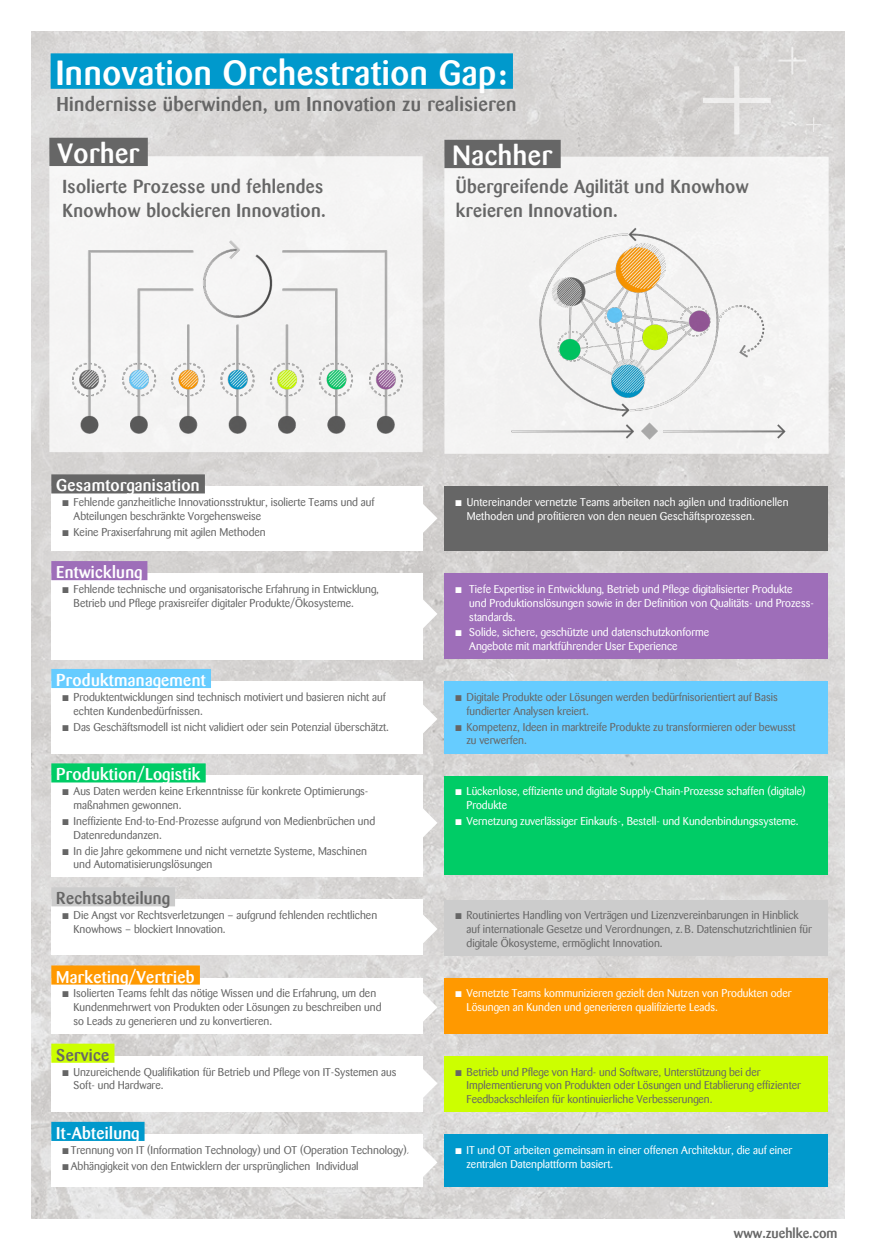
<style>
.page{position:relative;width:875px;height:1250px;background:#fff}
.page>*{position:absolute;margin:0;border:0;box-sizing:border-box;transform-origin:0 0}
.t1{font:500 34.75px "AA Zuehlke";letter-spacing:.02em;color:#fff}
.t2{font:500 27.81px "AA Zuehlke";letter-spacing:.02em;color:#fff}
.t3{font:500 19.88px "AA Zuehlke";letter-spacing:.02em;color:#666}
.t4{font:500 18.75px/23.8px "AA Zuehlke";letter-spacing:.02em;color:#666}
.t5{font:500 16.94px "AA Zuehlke";letter-spacing:.02em;color:#fff}
.t6{font:500 16.94px "AA Zuehlke";letter-spacing:.02em;color:#666}
.t7{font:500 13.88px "AA Zuehlke";color:#666}
.t8{font:11.25px/13.8px "AA Zuehlke";color:#666}
.t9{font:11.25px/13.8px "AA Zuehlke";color:#fff}
</style>
<div class="page">
<img style="left:31px;top:31px;width:813px;height:1188px">
<div style="left:444px;top:157px;width:385px;height:297px;background:#f4f3f3"></div>
<div style="left:49px;top:156px;width:374px;height:296px;background:#f5f4f4"></div>
<div style="left:51px;top:53px;width:462px;height:36px;background:#09c"></div>
<div style="left:49px;top:138px;width:99px;height:28px;background:#666"></div>
<div style="left:444px;top:140px;width:117px;height:28px;background:#666"></div>
<svg style="left:703px;top:66px;width:68px;height:68px;background:#d9d8d7"></svg>
<svg style="left:778px;top:47px;width:28px;height:28px"></svg>
<svg style="left:806px;top:117px;width:15px;height:15px"></svg>
<img style="left:503px;top:221px;width:290px;height:224px">
<img style="left:70px;top:225px;width:346px;height:218px">
<svg style="left:423px;top:499px;width:14px;height:38px"></svg>
<div style="left:444px;top:573px;width:384px;height:86px;background:#9e6eb9"></div>
<div style="left:51px;top:573px;width:372px;height:87px;background:#fff"></div>
<svg style="left:423px;top:595px;width:14px;height:38px"></svg>
<div style="left:51px;top:561px;width:96px;height:19px;background:#9e6eb9"></div>
<div style="left:444px;top:681px;width:384px;height:72px;background:#6cf"></div>
<div style="left:51px;top:681px;width:372px;height:72px;background:#fff"></div>
<svg style="left:423px;top:700px;width:14px;height:38px"></svg>
<div style="left:51px;top:669px;width:160px;height:19px;background:#6cf"></div>
<div style="left:444px;top:776px;width:384px;height:98px;background:#0c6"></div>
<div style="left:51px;top:776px;width:372px;height:101px;background:#fff"></div>
<svg style="left:423px;top:804px;width:14px;height:38px"></svg>
<div style="left:51px;top:763px;width:155px;height:20px;background:#0c6"></div>
<div style="left:444px;top:900px;width:384px;height:55px;background:#ccc"></div>
<div style="left:51px;top:900px;width:372px;height:55px;background:#fff"></div>
<svg style="left:423px;top:910px;width:14px;height:38px"></svg>
<div style="left:51px;top:887px;width:124px;height:19px;background:#ccc"></div>
<div style="left:444px;top:978px;width:384px;height:55px;background:#f90"></div>
<div style="left:51px;top:978px;width:372px;height:56px;background:#fff"></div>
<svg style="left:423px;top:988px;width:14px;height:39px"></svg>
<div style="left:51px;top:965px;width:149px;height:20px;background:#f90"></div>
<div style="left:444px;top:1056px;width:384px;height:56px;background:#cf0"></div>
<div style="left:51px;top:1056px;width:372px;height:56px;background:#fff"></div>
<svg style="left:423px;top:1064px;width:14px;height:39px"></svg>
<div style="left:51px;top:1044px;width:63px;height:19px;background:#cf0"></div>
<div style="left:444px;top:1134px;width:384px;height:53px;background:#09c"></div>
<div style="left:51px;top:1134px;width:372px;height:53px;background:#fff"></div>
<svg style="left:423px;top:1143px;width:14px;height:39px"></svg>
<div style="left:51px;top:1122px;width:94px;height:19px;background:#09c"></div>
<div style="left:444px;top:487px;width:384px;height:64px;background:#666"></div>
<div style="left:51px;top:487px;width:372px;height:64px;background:#fff"></div>
<div style="left:51px;top:474px;width:154px;height:19px;background:#666"></div>
<h1 class="t1" style="left:56px;top:52px;width:453px">Innovation Orchestration Gap:</h1>
<h3 class="t3" style="left:56px;top:93px;width:461px">Hindernisse überwinden, um Innovation zu realisieren</h3>
<h2 class="t2" style="left:57px;top:137px;width:83px">Vorher</h2>
<h2 class="t2" style="left:453px;top:139px;width:101px">Nachher</h2>
<h3 class="t4" style="left:62px;top:175px;width:265px">Isolierte Prozesse und fehlendes<br>Knowhow blockieren Innovation.</h3>
<h3 class="t4" style="left:456px;top:175px;width:294px">Übergreifende Agilität und Knowhow kreieren Innovation.</h3>
<h3 class="t5" style="left:56px;top:476px;width:145px">Gesamtorganisation</h3>
<p class="t8" style="left:74px;top:496px;width:302px;text-indent:-13px">• Fehlende ganzheitliche Innovationsstruktur, isolierte Teams und auf<br>Abteilungen beschränkte Vorgehensweise</p>
<p class="t8" style="left:60px;top:525px;width:207px">• Keine Praxiserfahrung mit agilen Methoden</p>
<h3 class="t5" style="left:56px;top:562px;width:87px">Entwicklung</h3>
<p class="t8" style="left:74px;top:582px;width:307px;text-indent:-13px">• Fehlende technische und organisatorische Erfahrung in Entwicklung,<br>Betrieb und Pflege praxisreifer digitaler Produkte/Ökosysteme.</p>
<h3 class="t5" style="left:56px;top:670px;width:151px">Produktmanagement</h3>
<p class="t8" style="left:74px;top:690px;width:314px;text-indent:-13px">• Produktentwicklungen sind technisch motiviert und basieren nicht auf echten Kundenbedürfnissen.</p>
<p class="t8" style="left:60px;top:720px;width:330px">• Das Geschäftsmodell ist nicht validiert oder sein Potenzial überschätzt.</p>
<h3 class="t5" style="left:56px;top:765px;width:146px">Produktion/Logistik</h3>
<p class="t8" style="left:74px;top:785px;width:295px;text-indent:-13px">• Aus Daten werden keine Erkenntnisse für konkrete Optimierungs&shy;maßnahmen gewonnen.</p>
<p class="t8" style="left:74px;top:814px;width:303px;text-indent:-13px">• Ineffiziente End-to-End-Prozesse aufgrund von Medienbrüchen und<br>Datenredundanzen.</p>
<p class="t8" style="left:74px;top:844px;width:295px;text-indent:-13px">• In die Jahre gekommene und nicht vernetzte Systeme, Maschinen und Automatisierungslösungen</p>
<h3 class="t6" style="left:56px;top:888px;width:115px">Rechtsabteilung</h3>
<p class="t8" style="left:74px;top:909px;width:305px;text-indent:-13px">• Die Angst vor Rechtsverletzungen – aufgrund fehlenden rechtlichen<br>Knowhows – blockiert Innovation.</p>
<h3 class="t5" style="left:56px;top:967px;width:140px">Marketing/Vertrieb</h3>
<p class="t8" style="left:74px;top:987px;width:310px;text-indent:-13px">• Isolierten Teams fehlt das nötige Wissen und die Erfahrung, um den<br>Kundenmehrwert von Produkten oder Lösungen zu beschreiben und so Leads zu generieren und zu konvertieren.</p>
<h3 class="t6" style="left:56px;top:1045px;width:54px">Service</h3>
<p class="t8" style="left:74px;top:1065px;width:324px;text-indent:-13px">• Unzureichende Qualifikation für Betrieb und Pflege von IT-Systemen aus<br>Soft- und Hardware.</p>
<h3 class="t5" style="left:56px;top:1123px;width:85px">It-Abteilung</h3>
<p class="t8" style="left:60px;top:1143px;width:351px">•Trennung von IT (Information Technology) und OT (Operation Technology).</p>
<p class="t8" style="left:60px;top:1159px;width:300px">•Abhängigkeit von den Entwicklern der ursprünglichen Individual</p>
<p class="t9" style="left:467px;top:496px;width:323px;text-indent:-14px">• Untereinander vernetzte Teams arbeiten nach agilen und traditionellen<br>Methoden und profitieren von den neuen Geschäftsprozessen.</p>
<p class="t9" style="left:469px;top:582px;width:346px;text-indent:-16px">• Tiefe Expertise in Entwicklung, Betrieb und Pflege digitalisierter Produkte<br>und Produktionslösungen sowie in der Definition von Qualitäts- und Prozess&shy;standards.</p>
<p class="t9" style="left:469px;top:626px;width:241px;text-indent:-16px">• Solide, sichere, geschützte und datenschutzkonforme<br>Angebote mit marktführender User Experience</p>
<p class="t8" style="left:467px;top:690px;width:313px;text-indent:-13px">• Digitale Produkte oder Lösungen werden bedürfnisorientiert auf Basis fundierter Analysen kreiert.</p>
<p class="t8" style="left:467px;top:720px;width:331px;text-indent:-13px">• Kompetenz, Ideen in marktreife Produkte zu transformieren oder bewusst zu verwerfen.</p>
<p class="t9" style="left:467px;top:785px;width:340px;text-indent:-13px">• Lückenlose, effiziente und digitale Supply-Chain-Prozesse schaffen (digitale)<br>Produkte</p>
<p class="t9" style="left:453px;top:814px;width:347px">• Vernetzung zuverlässiger Einkaufs-, Bestell- und Kundenbindungssysteme.</p>
<p class="t8" style="left:467px;top:909px;width:347px;text-indent:-13px">• Routiniertes Handling von Verträgen und Lizenzvereinbarungen in Hinblick auf internationale Gesetze und Verordnungen, z.B. Datenschutzrichtlinien für digitale Ökosysteme, ermöglicht Innovation.</p>
<p class="t9" style="left:467px;top:987px;width:327px;text-indent:-13px">• Vernetzte Teams kommunizieren gezielt den Nutzen von Produkten oder<br>Lösungen an Kunden und generieren qualifizierte Leads.</p>
<p class="t8" style="left:467px;top:1065px;width:336px;text-indent:-13px">• Betrieb und Pflege von Hard- und Software, Unterstützung bei der<br>Implementierung von Produkten oder Lösungen und Etablierung effizienter<br>Feedbackschleifen für kontinuierliche Verbesserungen.</p>
<p class="t9" style="left:467px;top:1143px;width:327px;text-indent:-13px">• IT und OT arbeiten gemeinsam in einer offenen Architektur, die auf einer zentralen Datenplattform basiert.</p>
<p class="t7" style="left:734px;top:1225px;width:105px">www.zuehlke.com</p>
</div>
